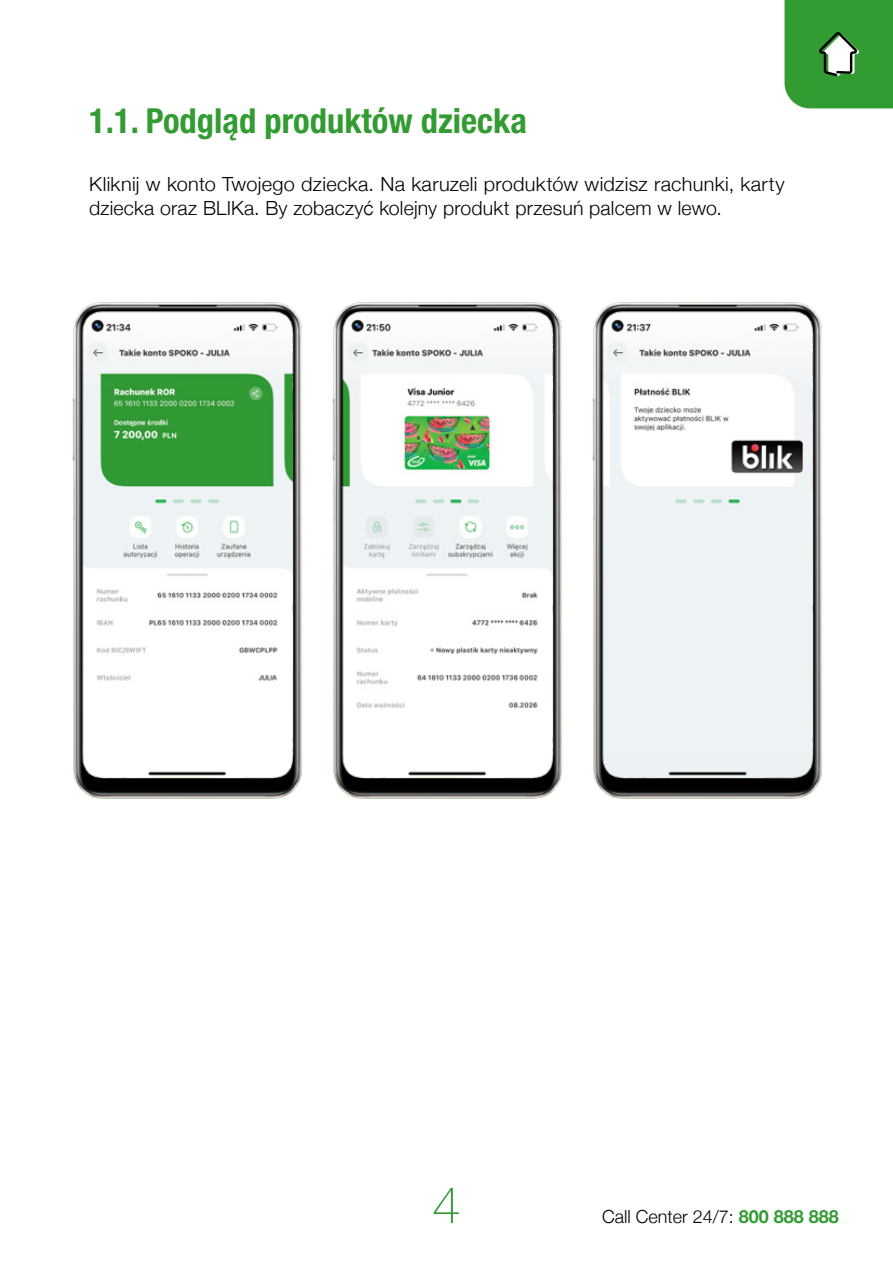
<style>
.page{position:relative;width:893px;height:1263px;background:#fff}
.page>*{position:absolute;margin:0;border:0;box-sizing:border-box;transform-origin:0 0}
.t1{font:100 51px "Helvetica Neue";color:#329c32}
.t2{font:700 condensed 34.5px "Helvetica Neue LT Pro";color:#329c32}
.t3{font:300 19.5px/24px "Helvetica Neue";letter-spacing:.01em;color:#000}
.t4{font:300 18px "Helvetica Neue";color:#000}
.s1{font-weight:700;color:#329c32}
</style>
<div class="page">
<img style="left:72px;top:302px;width:231px;height:497px">
<img style="left:332px;top:302px;width:231px;height:497px">
<img style="left:592px;top:302px;width:231px;height:497px">
<svg style="left:784px;top:0;width:109px;height:108px"></svg>
<h2 class="t2" style="left:89px;top:100px;width:439px">1.1. Podgląd produktów dziecka</h2>
<p class="t3" style="left:89px;top:171px;width:697px">Kliknij w konto Twojego dziecka. Na karuzeli produktów widzisz rachunki, karty dziecka oraz BLIKa. By zobaczyć kolejny produkt przesuń palcem w lewo.</p>
<h1 class="t1" style="left:432px;top:1166px;width:30px">4</h1>
<p class="t4" style="left:602px;top:1202px;width:238px">Call Center 24/7: <span class="s1">800 888 888</span></p>
</div>
